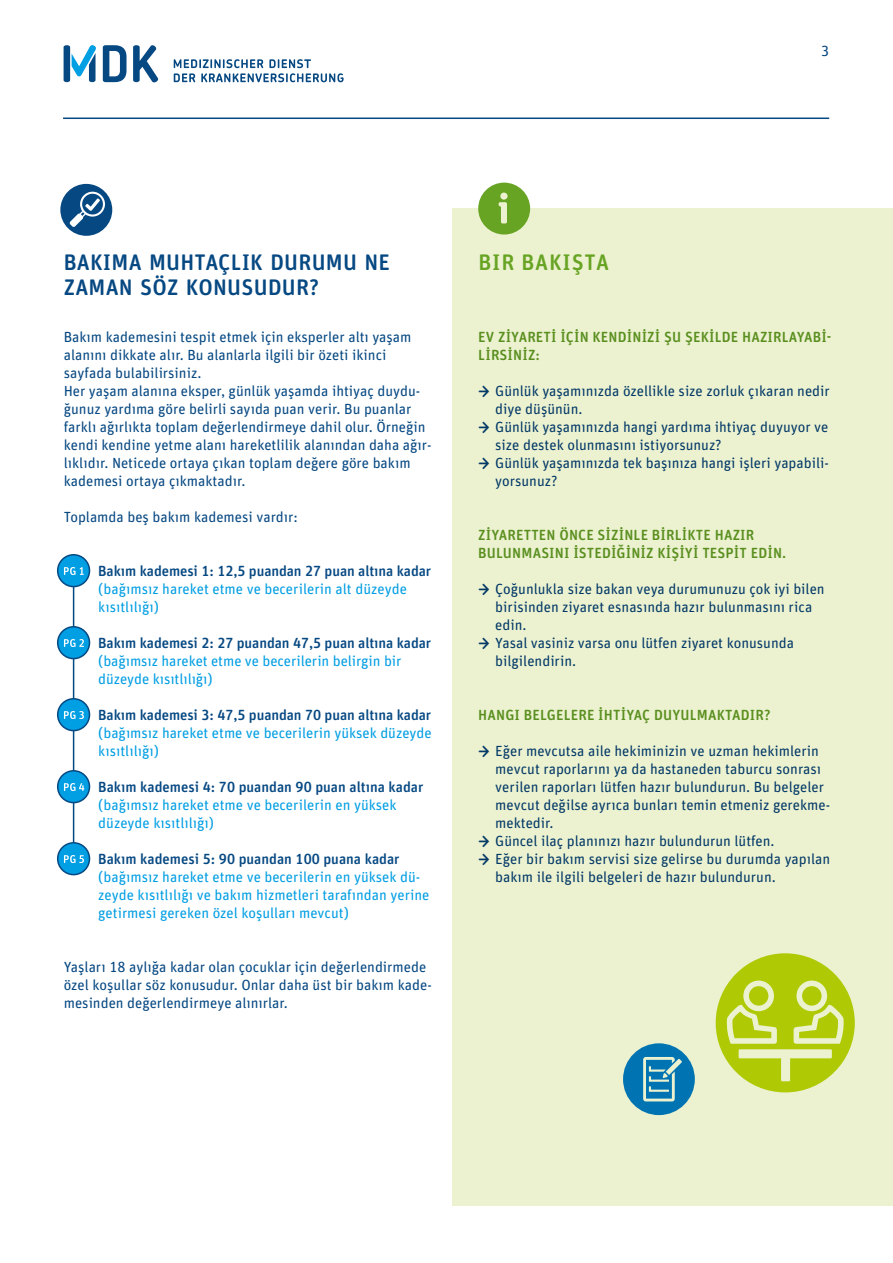
<style>
.page{position:relative;width:893px;height:1263px;background:#fff}
.page>*{position:absolute;margin:0;border:0;box-sizing:border-box;transform-origin:0 0}
.t1{font:500 22.5px/25.5px "Unit Rounded Pro";letter-spacing:.01em;color:#064882}
.t2{font:500 22.5px "Unit Rounded Pro";letter-spacing:.04em;color:#68a424}
.t3{font:14.7px/18px "Unit Rounded Pro";color:#033967}
.t4{font:14.7px/18px "Unit Rounded Pro";color:#064882}
.t5{font:14.7px/18px "Unit Rounded Pro";color:#009ee3}
.t6{font:500 14.7px "Unit Rounded Pro";letter-spacing:-.005em;color:#064882}
.t7{font:500 14.7px/18px "Unit Rounded Pro";letter-spacing:.01em;color:#5a8f1f}
.t8{font:14.7px "Unit Rounded OT";color:#064882}
.s1{font-weight:500;font-size:16.5px}
</style>
<div class="page">
<div style="left:452px;top:209px;width:441px;height:997px;background:#ecf2d0"></div>
<svg style="left:174px;top:59px;width:170px;height:23px"></svg>
<svg style="left:103px;top:45px;width:55px;height:37px"></svg>
<svg style="left:64px;top:45px;width:32px;height:37px"></svg>
<svg style="left:716px;top:953px;width:139px;height:139px"></svg>
<svg style="left:623px;top:1043px;width:72px;height:72px"></svg>
<svg style="left:60px;top:184px;width:52px;height:52px"></svg>
<svg style="left:478px;top:183px;width:52px;height:52px"></svg>
<hr style="left:63px;top:118px;width:766px;height:1px;background:#064882">
<hr style="left:73px;top:586px;width:1px;height:258px;background:#064882">
<div style="left:58px;top:627px;width:32px;height:32px;background:#009ee3;border-radius:50%"></div>
<div style="left:57px;top:626px;width:33px;height:33px;border:2px solid #064882;border-radius:50%"></div>
<svg style="left:64px;top:639px;width:20px;height:8px"></svg>
<div style="left:58px;top:699px;width:32px;height:32px;background:#009ee3;border-radius:50%"></div>
<div style="left:57px;top:698px;width:33px;height:33px;border:2px solid #064882;border-radius:50%"></div>
<svg style="left:64px;top:711px;width:20px;height:8px"></svg>
<div style="left:58px;top:771px;width:32px;height:32px;background:#009ee3;border-radius:50%"></div>
<div style="left:57px;top:770px;width:33px;height:33px;border:2px solid #064882;border-radius:50%"></div>
<svg style="left:64px;top:783px;width:20px;height:8px"></svg>
<div style="left:58px;top:843px;width:32px;height:32px;background:#009ee3;border-radius:50%"></div>
<div style="left:57px;top:842px;width:33px;height:33px;border:2px solid #064882;border-radius:50%"></div>
<svg style="left:64px;top:855px;width:20px;height:8px"></svg>
<div style="left:58px;top:555px;width:32px;height:32px;background:#009ee3;border-radius:50%"></div>
<div style="left:57px;top:554px;width:33px;height:33px;border:2px solid #064882;border-radius:50%"></div>
<svg style="left:64px;top:567px;width:20px;height:8px"></svg>
<p class="t8" style="left:821px;top:42px;width:10px">3</p>
<h1 class="t1" style="left:64px;top:248px;width:328px">BAKIMA MUHTAÇLIK DURUMU NE<br>ZAMAN SÖZ KONUSUDUR?</h1>
<h1 class="t2" style="left:478px;top:246px;width:132px">BIR BAKIŞTA</h1>
<p class="t4" style="left:64px;top:327px;width:369px">Bakım kademesini tespit etmek için eksperler altı yaşam alanını dikkate alır. Bu alanlarla ilgili bir özeti ikinci sayfada bulabilirsiniz.<br>Her yaşam alanına eksper, günlük yaşamda ihtiyaç duydu&shy;ğunuz yardıma göre belirli sayıda puan verir. Bu puanlar farklı ağırlıkta toplam değerlendirmeye dahil olur. Örneğin kendi kendine yetme alanı hareketlilik alanından daha ağır&shy;lıklıdır. Neticede ortaya çıkan toplam değere göre bakım kademesi ortaya çıkmaktadır.</p>
<p class="t4" style="left:64px;top:507px;width:236px">Toplamda beş bakım kademesi vardır:</p>
<p class="t7" style="left:478px;top:327px;width:355px">EV ZİYARETİ İÇİN KENDİNİZİ ŞU ŞEKİLDE HAZIRLAYABİ-<br>LİRSİNİZ:</p>
<p class="t3" style="left:495px;top:381px;width:336px;text-indent:-17px"><span class="s1">→</span> Günlük yaşamınızda özellikle size zorluk çıkaran nedir diye düşünün.</p>
<p class="t3" style="left:495px;top:417px;width:335px;text-indent:-17px"><span class="s1">→</span> Günlük yaşamınızda hangi yardıma ihtiyaç duyuyor ve size destek olunmasını istiyorsunuz?</p>
<p class="t3" style="left:495px;top:453px;width:335px;text-indent:-17px"><span class="s1">→</span> Günlük yaşamınızda tek başınıza hangi işleri yapabili&shy;yorsunuz?</p>
<p class="t7" style="left:478px;top:525px;width:309px">ZİYARETTEN ÖNCE SİZİNLE BİRLİKTE HAZIR<br>BULUNMASINI İSTEDİĞİNİZ KİŞİYİ TESPİT EDİN.</p>
<p class="t3" style="left:495px;top:579px;width:331px;text-indent:-17px"><span class="s1">→</span> Çoğunlukla size bakan veya durumunuzu çok iyi bilen birisinden ziyaret esnasında hazır bulunmasını rica edin.</p>
<p class="t3" style="left:495px;top:633px;width:300px;text-indent:-17px"><span class="s1">→</span> Yasal vasiniz varsa onu lütfen ziyaret konusunda bilgilendirin.</p>
<p class="t7" style="left:478px;top:705px;width:294px">HANGI BELGELERE İHTİYAÇ DUYULMAKTADIR?</p>
<p class="t3" style="left:495px;top:741px;width:336px;text-indent:-17px"><span class="s1">→</span> Eğer mevcutsa aile hekiminizin ve uzman hekimlerin mevcut raporlarını ya da hastaneden taburcu sonrası verilen raporları lütfen hazır bulundurun. Bu belgeler mevcut değilse ayrıca bunları temin etmeniz gerekme&shy;mektedir.</p>
<p class="t3" style="left:478px;top:831px;width:298px"><span class="s1">→</span> Güncel ilaç planınızı hazır bulundurun lütfen.</p>
<p class="t3" style="left:495px;top:849px;width:336px;text-indent:-17px"><span class="s1">→</span> Eğer bir bakım servisi size gelirse bu durumda yapılan bakım ile ilgili belgeleri de hazır bulundurun.</p>
<p class="t6" style="left:98px;top:561px;width:334px">Bakım kademesi 1: 12,5 puandan 27 puan altına kadar</p>
<p class="t5" style="left:98px;top:579px;width:310px">(bağımsız hareket etme ve becerilerin alt düzeyde kısıtlılığı)</p>
<p class="t6" style="left:98px;top:633px;width:334px">Bakım kademesi 2: 27 puandan 47,5 puan altına kadar</p>
<p class="t5" style="left:98px;top:651px;width:305px">(bağımsız hareket etme ve becerilerin belirgin bir düzeyde kısıtlılığı)</p>
<p class="t6" style="left:98px;top:705px;width:334px">Bakım kademesi 3: 47,5 puandan 70 puan altına kadar</p>
<p class="t5" style="left:98px;top:723px;width:335px">(bağımsız hareket etme ve becerilerin yüksek düzeyde kısıtlılığı)</p>
<p class="t6" style="left:98px;top:777px;width:327px">Bakım kademesi 4: 70 puandan 90 puan altına kadar</p>
<p class="t5" style="left:98px;top:795px;width:300px">(bağımsız hareket etme ve becerilerin en yüksek düzeyde kısıtlılığı)</p>
<p class="t6" style="left:98px;top:849px;width:303px">Bakım kademesi 5: 90 puandan 100 puana kadar</p>
<p class="t5" style="left:98px;top:867px;width:333px">(bağımsız hareket etme ve becerilerin en yüksek dü&shy;zeyde kısıtlılığı ve bakım hizmetleri tarafından yerine getirmesi gereken özel koşulları mevcut)</p>
<p class="t4" style="left:64px;top:957px;width:370px">Yaşları 18 aylığa kadar olan çocuklar için değerlendirmede özel koşullar söz konusudur. Onlar daha üst bir bakım kade&shy;mesinden değerlendirmeye alınırlar.</p>
</div>
